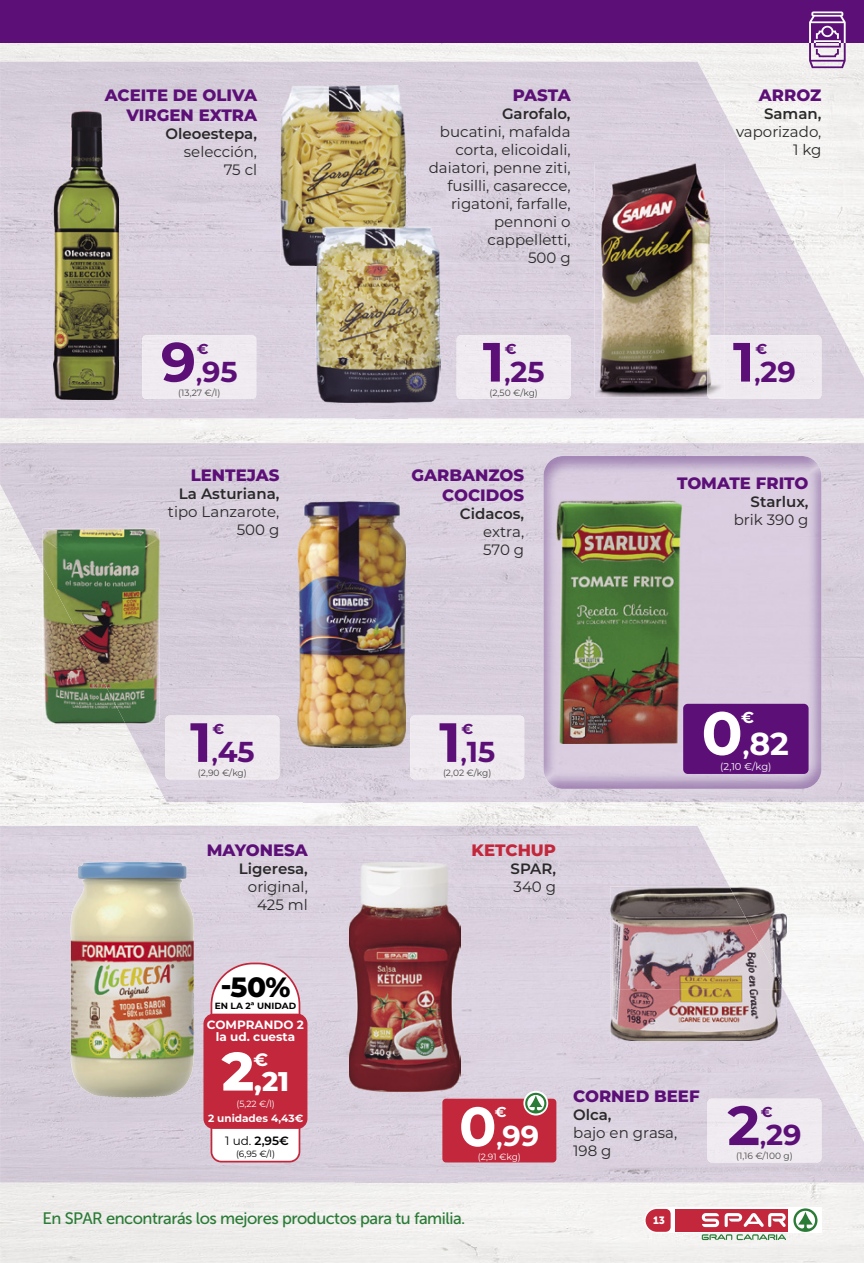
<style>
.page{position:relative;width:864px;height:1263px;background:#fff}
.page>*{position:absolute;margin:0;border:0;box-sizing:border-box;transform-origin:0 0}
.t1{font:700 60.75px "Montserrat";color:#fff}
.t2{font:700 55.2px "Montserrat";color:#5d0f78}
.t3{font:700 55.2px "Montserrat";color:#fff}
.t4{font:700 31.65px "Montserrat";color:#fff}
.t5{font:700 28.8px "Montserrat";color:#5d0f78}
.t6{font:700 28.8px "Montserrat";color:#fff}
.t7{font:800 27.9px "Montserrat";color:#000}
.t8{font:800 27px "Montserrat";color:#fff}
.t9{font:700 18px "Montserrat";color:#fff}
.t10{font:800 16.5px/19.8px "Montserrat";color:#5d0f78;text-align:right}
.t11{font:16.5px "Museo Sans 500";letter-spacing:-.03em;color:#2a7b36}
.t12{font:800 16.5px "Montserrat";color:#c2273b}
.t13{font:700 15.9px "Montserrat";color:#fff}
.t14{font:15px/18px "Montserrat";color:#292929;text-align:right}
.t15{font:600 15px "Montserrat";color:#292929}
.t16{font:700 14.4px "Montserrat";color:#5d0f78}
.t17{font:700 14.4px "Montserrat";color:#fff}
.t18{font:700 12px/12px "Montserrat";color:#fff;text-align:center}
.t19{font:600 12px "Montserrat";color:#000}
.t20{font:700 10.5px "Montserrat";color:#fff}
.t21{font:10.5px "Museo Sans 900";color:#fff}
.t22{font:10.05px "Montserrat";color:#fff}
.t23{font:9.15px "Montserrat";color:#484848}
.t24{font:9.15px "Montserrat";color:#fff}
.t25{font:700 9px "Montserrat";color:#000}
.t26{font:9px "Montserrat";color:#000}
.t27{font:9px "Montserrat";color:#fff}
.s1{font-size:22.8px}
.s2{font-size:54px}
.s3{font-weight:400}
.s4{font-size:25.05px}
</style>
<div class="page">
<img style="left:0;top:43px;width:863px;height:1220px">
<svg style="left:0;top:494px;width:150px;height:308px;fill:#f1f0ee"></svg>
<div style="left:0;top:443px;width:863px;height:51px;background:#d8cfdc"></div>
<img style="left:815px;top:493px;width:48px;height:309px">
<div style="left:356px;top:493px;width:203px;height:309px;background:#d9d0dd"></div>
<img style="left:5px;top:493px;width:351px;height:53px">
<div style="left:150px;top:545px;width:154px;height:257px;background:#d7cedb"></div>
<img style="left:32px;top:545px;width:11px;height:20px">
<img style="left:304px;top:747px;width:52px;height:55px">
<img style="left:125px;top:723px;width:26px;height:50px">
<img style="left:559px;top:789px;width:256px;height:13px">
<div style="left:0;top:62px;width:863px;height:357px;background:#f2f1f0"></div>
<img style="left:356px;top:62px;width:395px;height:101px">
<div style="left:0;top:62px;width:356px;height:50px;background:#d4ccd9"></div>
<div style="left:0;top:112px;width:304px;height:306px;background:#dad1de"></div>
<img style="left:713px;top:163px;width:102px;height:255px">
<img style="left:407px;top:163px;width:203px;height:255px">
<img style="left:405px;top:163px;width:2px;height:64px">
<img style="left:814px;top:284px;width:49px;height:134px">
<div style="left:304px;top:266px;width:51px;height:152px;background:#dcd2e0"></div>
<div style="left:610px;top:398px;width:103px;height:20px;background:#dad1de"></div>
<img style="left:355px;top:402px;width:52px;height:16px">
<svg style="left:0;top:826px;width:863px;height:357px;fill:#dad0de"></svg>
<img style="left:457px;top:826px;width:272px;height:101px">
<div style="left:0;top:826px;width:457px;height:51px;background:#dbd2df"></div>
<img style="left:144px;top:876px;width:50px;height:222px">
<div style="left:457px;top:927px;width:153px;height:255px;background:#dbd3e0"></div>
<img style="left:764px;top:995px;width:51px;height:187px">
<img style="left:814px;top:1048px;width:49px;height:134px">
<img style="left:610px;top:1041px;width:154px;height:141px">
<div style="left:355px;top:1091px;width:102px;height:91px;background:#d9d0dd"></div>
<div style="left:0;top:0;width:863px;height:43px;background:#5d0f78"></div>
<svg style="left:808px;top:11px;width:37px;height:57px"></svg>
<img style="left:54px;top:112px;width:64px;height:287px">
<div style="left:142px;top:335px;width:114px;height:64px;background:#efebf0"></div>
<img style="left:43px;top:529px;width:116px;height:194px">
<div style="left:165px;top:715px;width:114px;height:64px;background:#ede8ed"></div>
<img style="left:297px;top:501px;width:108px;height:246px">
<div style="left:410px;top:715px;width:114px;height:64px;background:#eee9ef"></div>
<div style="left:656px;top:1207px;width:21px;height:26px;background:#fff"></div>
<svg style="left:643px;top:1207px;width:28px;height:26px"></svg>
<svg style="left:675px;top:1207px;width:146px;height:26px"></svg>
<div style="left:675px;top:1209px;width:112px;height:22px;background:#c2273b"></div>
<svg style="left:701px;top:1213px;width:84px;height:14px"></svg>
<svg style="left:701px;top:1234px;width:84px;height:6px"></svg>
<svg style="left:793px;top:1208px;width:24px;height:24px"></svg>
<div style="left:442px;top:1099px;width:114px;height:63px;background:#c2273b;border-radius:4px"></div>
<svg style="left:523px;top:1091px;width:25px;height:24px"></svg>
<svg style="left:525px;top:1093px;width:21px;height:20px"></svg>
<div style="left:707px;top:1099px;width:114px;height:63px;background:#efeaf0"></div>
<img style="left:280px;top:85px;width:125px;height:181px">
<img style="left:315px;top:227px;width:125px;height:175px">
<img style="left:315px;top:227px;width:90px;height:39px">
<div style="left:456px;top:335px;width:114px;height:64px;background:#efebf0"></div>
<img style="left:594px;top:162px;width:130px;height:236px">
<div style="left:708px;top:335px;width:113px;height:64px;background:#efeaef"></div>
<img style="left:707px;top:335px;width:17px;height:63px">
<img style="left:349px;top:862px;width:111px;height:229px">
<img style="left:71px;top:862px;width:73px;height:236px">
<img style="left:783px;top:886px;width:3px;height:103px">
<img style="left:610px;top:886px;width:173px;height:103px">
<img style="left:610px;top:989px;width:176px;height:52px">
<img style="left:543px;top:456px;width:278px;height:333px">
<img style="left:556px;top:499px;width:125px;height:245px">
<div style="left:683px;top:704px;width:125px;height:70px;background:#5d0f78;border-radius:5px"></div>
<svg style="left:210px;top:963px;width:90px;height:199px"></svg>
<div style="left:203px;top:1014px;width:104px;height:115px;background:#c2273b;border-radius:10px"></div>
<p class="t10" style="left:105px;top:84px;width:154px">ACEITE DE OLIVA<br>VIRGEN EXTRA</p>
<p class="t15" style="left:165px;top:123px;width:93px">Oleoestepa,</p>
<p class="t14" style="left:184px;top:142px;width:75px">selección,<br>75 cl</p>
<h2 class="t2" style="left:161px;top:322px;width:37px">9</h2>
<p class="t16" style="left:196px;top:338px;width:13px">€</p>
<p class="t23" style="left:178px;top:386px;width:44px">(13,27 €/l)</p>
<h3 class="t5" style="left:196px;top:351px;width:43px"><span class="s1">,</span>95</h3>
<p class="t10" style="left:191px;top:465px;width:90px">LENTEJAS</p>
<p class="t15" style="left:179px;top:483px;width:102px">La Asturiana,</p>
<p class="t14" style="left:168px;top:502px;width:113px">tipo Lanzarote,<br>500 g</p>
<h2 class="t2" style="left:190px;top:702px;width:23px">1</h2>
<p class="t16" style="left:212px;top:719px;width:13px">€</p>
<p class="t23" style="left:198px;top:766px;width:50px">(2,90 €/kg)</p>
<h3 class="t5" style="left:212px;top:731px;width:44px"><span class="s1">,</span>45</h3>
<p class="t10" style="left:207px;top:839px;width:102px">MAYONESA</p>
<p class="t15" style="left:239px;top:858px;width:71px">Ligeresa,</p>
<p class="t14" style="left:248px;top:877px;width:61px">original,<br>425 ml</p>
<h3 class="t7" style="left:220px;top:966px;width:72px">-50%</h3>
<p class="t25" style="left:214px;top:1000px;width:83px">EN LA 2ª UNIDAD</p>
<p class="t18" style="left:207px;top:1018px;width:99px">COMPRANDO 2 la ud. cuesta</p>
<h3 class="t8" style="left:222px;top:1061px;width:69px"><span class="s2">2</span>,21</h3>
<p class="t9" style="left:253px;top:1047px;width:16px">€</p>
<p class="t27" style="left:236px;top:1097px;width:40px">(5,22 €/l)</p>
<p class="t20" style="left:208px;top:1111px;width:97px">2 unidades 4,43€</p>
<p class="t19" style="left:225px;top:1132px;width:65px"><span class="s3">1 ud.</span> 2,95€</p>
<p class="t26" style="left:236px;top:1147px;width:40px">(6,95 €/l)</p>
<p class="t10" style="left:512px;top:84px;width:59px">PASTA</p>
<p class="t15" style="left:502px;top:103px;width:70px">Garofalo,</p>
<p class="t14" style="left:428px;top:122px;width:143px">bucatini, mafalda corta, elicoidali, daiatori, penne ziti, fusilli, casarecce, rigatoni, farfalle, pennoni o cappelletti,<br>500 g</p>
<h2 class="t2" style="left:482px;top:322px;width:23px">1</h2>
<p class="t16" style="left:504px;top:338px;width:13px">€</p>
<p class="t23" style="left:489px;top:386px;width:50px">(2,50 €/kg)</p>
<h3 class="t5" style="left:504px;top:351px;width:42px"><span class="s1">,</span>25</h3>
<p class="t10" style="left:411px;top:465px;width:114px">GARBANZOS<br>COCIDOS</p>
<p class="t15" style="left:459px;top:503px;width:66px">Cidacos,</p>
<p class="t14" style="left:483px;top:522px;width:42px;text-align:left">extra,<br>570 g</p>
<h2 class="t2" style="left:439px;top:702px;width:23px">1</h2>
<p class="t16" style="left:461px;top:719px;width:13px">€</p>
<p class="t23" style="left:443px;top:766px;width:50px">(2,02 €/kg)</p>
<h3 class="t5" style="left:460px;top:731px;width:36px"><span class="s1">,</span>15</h3>
<p class="t12" style="left:471px;top:838px;width:86px">KETCHUP</p>
<p class="t15" style="left:510px;top:858px;width:47px">SPAR,</p>
<p class="t14" style="left:513px;top:877px;width:44px">340 g</p>
<p class="t10" style="left:758px;top:84px;width:64px">ARROZ</p>
<p class="t15" style="left:763px;top:103px;width:59px">Saman,</p>
<p class="t14" style="left:735px;top:122px;width:87px">vaporizado,<br>1 kg</p>
<h2 class="t2" style="left:732px;top:322px;width:23px">1</h2>
<p class="t16" style="left:755px;top:338px;width:13px">€</p>
<h3 class="t5" style="left:754px;top:351px;width:43px"><span class="s1">,</span>29</h3>
<p class="t10" style="left:676px;top:472px;width:133px">TOMATE FRITO</p>
<p class="t15" style="left:750px;top:491px;width:59px">Starlux,</p>
<p class="t14" style="left:733px;top:510px;width:76px">brik 390 g</p>
<h1 class="t1" style="left:701px;top:689px;width:43px">0</h1>
<p class="t13" style="left:740px;top:706px;width:14px">€</p>
<p class="t22" style="left:720px;top:760px;width:53px">(2,10 €/kg)</p>
<h3 class="t4" style="left:742px;top:721px;width:48px"><span class="s4">,</span>82</h3>
<h2 class="t3" style="left:459px;top:1087px;width:39px">0</h2>
<p class="t17" style="left:494px;top:1102px;width:13px">€</p>
<p class="t24" style="left:477px;top:1151px;width:45px">(2,91 €kg)</p>
<h3 class="t6" style="left:496px;top:1115px;width:44px"><span class="s1">,</span>99</h3>
<p class="t10" style="left:573px;top:1085px;width:128px">CORNED BEEF</p>
<p class="t15" style="left:573px;top:1103px;width:40px">Olca,</p>
<p class="t14" style="left:573px;top:1123px;width:105px;text-align:left">bajo en grasa,<br>198 g</p>
<h2 class="t2" style="left:727px;top:1086px;width:34px">2</h2>
<p class="t16" style="left:760px;top:1102px;width:13px">€</p>
<p class="t23" style="left:735px;top:1149px;width:58px">(1,16 €/100 g)</p>
<h3 class="t5" style="left:759px;top:1114px;width:43px"><span class="s1">,</span>29</h3>
<p class="t11" style="left:43px;top:1210px;width:424px">En SPAR encontrarás los mejores productos para tu familia.</p>
<p class="t21" style="left:652px;top:1214px;width:13px">13</p>
</div>
